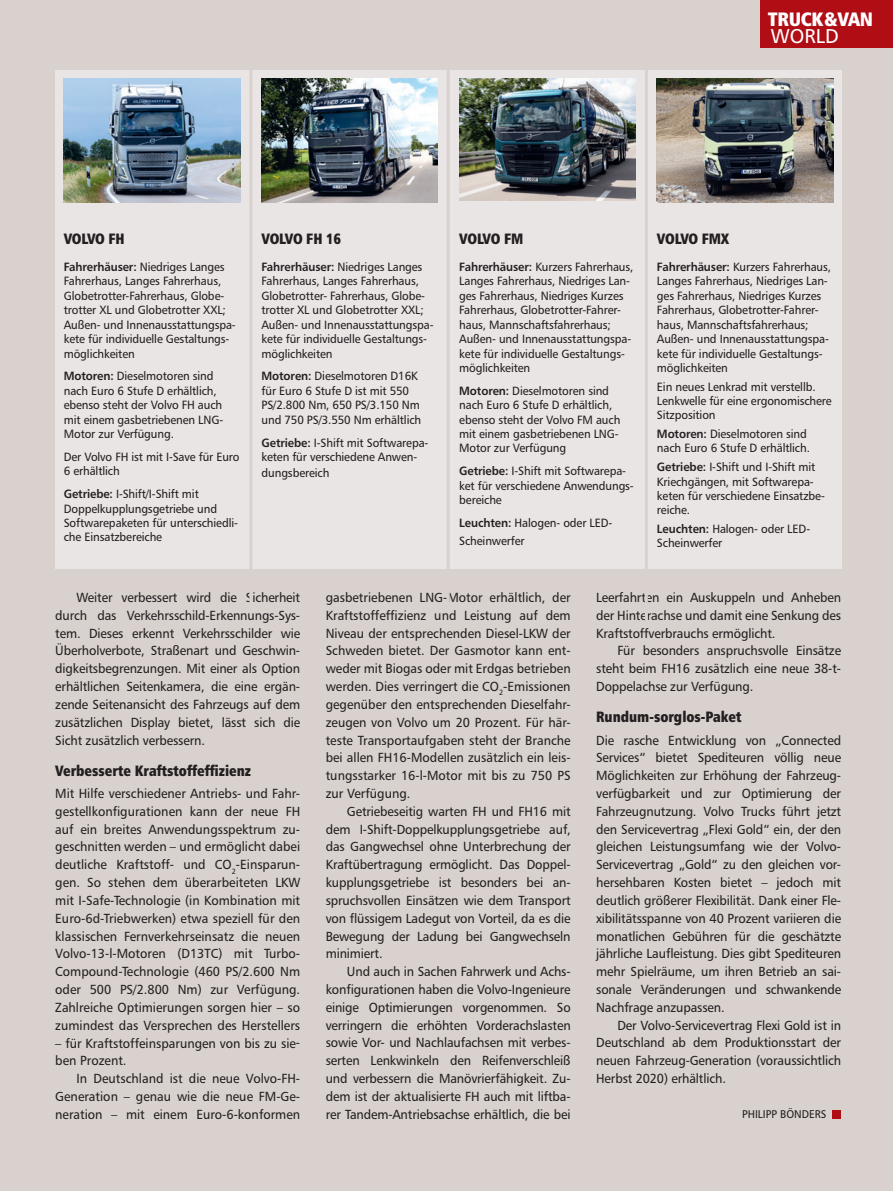
<style>
.page{position:relative;width:893px;height:1191px;background:#fff}
.page>*{position:absolute;margin:0;border:0;box-sizing:border-box;transform-origin:0 0}
.t1{font:19.95px "Humanist 777 BT Roman B";color:#fff}
.t2{font:19.35px "Humanist 777 BT Extra Black Cond B";letter-spacing:-.02em;color:#fff}
.t3{font:15px "Humanist 777 BT Extra Black Cond B";color:#231f20;scale:.95 1}
.t4{font:15px "Humanist 777 BT Extra Black Cond B";letter-spacing:-.02em;color:#231f20;scale:.95 1}
.t5{font:13.2px/17.9px "Humanist 777 BT Roman B";letter-spacing:-.01em;color:#231f20;text-align:justify;scale:.95 1}
.t6{font:12px/14.4px "Humanist 777 BT Roman B";letter-spacing:-.01em;color:#231f20;scale:.95 1}
.t7{font:11.25px "Humanist 777 BT Roman B";color:#231f20;scale:.95 1}
.s1{font-family:"Humanist 777 BT Bold B"}
</style>
<div class="page">
<div style="left:1px;top:0;width:892px;height:1191px;background:#d8d1ce"></div>
<hr style="left:0;top:0;width:1px;height:1191px;background:#d8d1ce">
<div style="left:833px;top:1110px;width:8px;height:8px;background:#b00d15"></div>
<div style="left:55px;top:70px;width:787px;height:498px;background:#e9e5e5"></div>
<img style="left:64px;top:78px;width:176px;height:124px">
<img style="left:261px;top:78px;width:177px;height:124px">
<img style="left:459px;top:78px;width:177px;height:123px">
<img style="left:657px;top:78px;width:176px;height:124px">
<hr style="left:645px;top:60px;width:3px;height:560px;background:#d8d1ce">
<hr style="left:447px;top:52px;width:3px;height:560px;background:#d8d1ce">
<hr style="left:249px;top:52px;width:3px;height:560px;background:#d8d1ce">
<div style="left:760px;top:0;width:133px;height:48px;background:#b00d15"></div>
<h2 class="t2" style="left:768px;top:7px;width:107px">TRUCK&amp;VAN</h2>
<h1 class="t1" style="left:771px;top:23px;width:69px">WORLD</h1>
<p class="t3" style="left:64px;top:229px;width:66px">VOLVO FH</p>
<p class="t6" style="left:64px;top:259px;width:183px"><span class="s1">Fahrerhäuser:</span> Niedriges Langes<br>Fahrerhaus, Langes Fahrerhaus,<br>Globetrotter-Fahrerhaus, Globe&shy;trotter XL und Globetrotter XXL;<br>Außen- und Innenausstattungspa&shy;kete für individuelle Gestaltungs&shy;möglichkeiten</p>
<p class="t6" style="left:64px;top:369px;width:169px"><span class="s1">Motoren:</span> Dieselmotoren sind nach Euro 6 Stufe D erhältlich, ebenso steht der Volvo FH auch mit einem gasbetriebenen LNG-<br>Motor zur Verfügung.</p>
<p class="t6" style="left:64px;top:449px;width:187px">Der Volvo FH ist mit I-Save für Euro<br>6 erhältlich</p>
<p class="t6" style="left:64px;top:486px;width:185px"><span class="s1">Getriebe:</span> I-Shift/I-Shift mit<br>Doppelkupplungsgetriebe und<br>Softwarepaketen für unterschiedli&shy;che Einsatzbereiche</p>
<p class="t4" style="left:261px;top:229px;width:85px">VOLVO FH 16</p>
<p class="t6" style="left:261px;top:259px;width:183px"><span class="s1">Fahrerhäuser:</span> Niedriges Langes<br>Fahrerhaus, Langes Fahrerhaus,<br>Globetrotter- Fahrerhaus, Globe&shy;trotter XL und Globetrotter XXL;<br>Außen- und Innenausstattungspa&shy;kete für individuelle Gestaltungs&shy;möglichkeiten</p>
<p class="t6" style="left:261px;top:369px;width:170px"><span class="s1">Motoren:</span> Dieselmotoren D16K für Euro 6 Stufe D ist mit 550<br>PS/2.800 Nm, 650 PS/3.150 Nm und 750 PS/3.550 Nm erhältlich</p>
<p class="t6" style="left:261px;top:435px;width:177px"><span class="s1">Getriebe:</span> I-Shift mit Softwarepa&shy;keten für verschiedene Anwen-</p>
<p class="t6" style="left:261px;top:465px;width:73px">dungsbereich</p>
<p class="t3" style="left:459px;top:229px;width:69px">VOLVO FM</p>
<p class="t6" style="left:459px;top:259px;width:185px"><span class="s1">Fahrerhäuser:</span> Kurzers Fahrerhaus,<br>Langes Fahrerhaus, Niedriges Lan&shy;ges Fahrerhaus, Niedriges Kurzes<br>Fahrerhaus, Globetrotter-Fahrer&shy;haus, Mannschaftsfahrerhaus;<br>Außen- und Innenausstattungspa&shy;kete für individuelle Gestaltungs&shy;möglichkeiten</p>
<p class="t6" style="left:459px;top:383px;width:171px"><span class="s1">Motoren:</span> Dieselmotoren sind nach Euro 6 Stufe D erhältlich, ebenso steht der Volvo FM auch mit einem gasbetriebenen LNG-<br>Motor zur Verfügung</p>
<p class="t6" style="left:459px;top:464px;width:185px"><span class="s1">Getriebe:</span> I-Shift mit Softwarepa&shy;ket für verschiedene Anwendungs&shy;bereiche</p>
<p class="t6" style="left:459px;top:513px;width:163px;line-height:18px"><span class="s1">Leuchten:</span> Halogen- oder LED-<br>Scheinwerfer</p>
<p class="t4" style="left:657px;top:229px;width:78px">VOLVO FMX</p>
<p class="t6" style="left:657px;top:259px;width:185px"><span class="s1">Fahrerhäuser:</span> Kurzers Fahrerhaus,<br>Langes Fahrerhaus, Niedriges Lan&shy;ges Fahrerhaus, Niedriges Kurzes<br>Fahrerhaus, Globetrotter-Fahrer&shy;haus, Mannschaftsfahrerhaus;<br>Außen- und Innenausstattungspa&shy;kete für individuelle Gestaltungs&shy;möglichkeiten</p>
<p class="t6" style="left:657px;top:379px;width:186px">Ein neues Lenkrad mit verstellb.<br>Lenkwelle für eine ergonomischere<br>Sitzposition</p>
<p class="t6" style="left:657px;top:426px;width:163px"><span class="s1">Motoren:</span> Dieselmotoren sind nach Euro 6 Stufe D erhältlich.</p>
<p class="t6" style="left:657px;top:459px;width:178px"><span class="s1">Getriebe:</span> I-Shift und I-Shift mit<br>Kriechgängen, mit Softwarepa&shy;keten für verschiedene Einsatzbe&shy;reiche.</p>
<p class="t6" style="left:657px;top:521px;width:163px"><span class="s1">Leuchten:</span> Halogen- oder LED-<br>Scheinwerfer</p>
<p class="t5" style="left:55px;top:588px;width:259px;text-indent:21px">Weiter verbessert wird die Sicherheit durch das Verkehrsschild-Erkennungs-Sys&shy;tem. Dieses erkennt Verkehrsschilder wie Überholverbote, Straßenart und Geschwin&shy;digkeitsbegrenzungen. Mit einer als Option erhältlichen Seitenkamera, die eine ergän&shy;zende Seitenansicht des Fahrzeugs auf dem zusätzlichen Display bietet, lässt sich die Sicht zusätzlich verbessern.</p>
<p class="t3" style="left:55px;top:760px;width:208px">Verbesserte Kraftstoffeffizienz</p>
<p class="t5" style="left:55px;top:784px;width:259px">Mit Hilfe verschiedener Antriebs- und Fahr&shy;gestellkonfigurationen kann der neue FH auf ein breites Anwendungsspektrum zu&shy;geschnitten werden – und ermöglicht dabei deutliche Kraftstoff- und CO<sub>2</sub>-Einsparun&shy;gen. So stehen dem überarbeiteten LKW mit I-Safe-Technologie (in Kombination mit Euro-6d-Triebwerken) etwa speziell für den klassischen Fernverkehrseinsatz die neuen Volvo-13-l-Motoren (D13TC) mit Turbo-Compound-Technologie (460 PS/2.600 Nm oder 500 PS/2.800 Nm) zur Verfügung.<br>Zahlreiche Optimierungen sorgen hier – so zumindest das Versprechen des Herstellers</p>
<p class="t5" style="left:55px;top:1033px;width:259px">– für Kraftstoffeinsparungen von bis zu sie&shy;ben Prozent.</p>
<p class="t5" style="left:55px;top:1069px;width:259px;text-indent:21px">In Deutschland ist die neue Volvo-FH-Generation – genau wie die neue FM-Ge&shy;neration – mit einem Euro-6-konformen</p>
<p class="t5" style="left:326px;top:588px;width:259px">gasbetriebenen LNG-Motor erhältlich, der Kraftstoffeffizienz und Leistung auf dem Niveau der entsprechenden Diesel-LKW der Schweden bietet. Der Gasmotor kann ent&shy;weder mit Biogas oder mit Erdgas betrieben werden. Dies verringert die CO<sub>2</sub>-Emissionen gegenüber den entsprechenden Dieselfahr&shy;zeugen von Volvo um 20 Prozent. Für här&shy;teste Transportaufgaben steht der Branche bei allen FH16-Modellen zusätzlich ein leis&shy;tungsstarker 16-l-Motor mit bis zu 750 PS zur Verfügung.</p>
<p class="t5" style="left:326px;top:802px;width:259px;text-indent:21px">Getriebeseitig warten FH und FH16 mit dem I-Shift-Doppelkupplungsgetriebe auf, das Gangwechsel ohne Unterbrechung der Kraftübertragung ermöglicht. Das Doppel&shy;kupplungsgetriebe ist besonders bei an&shy;spruchsvollen Einsätzen wie dem Transport von flüssigem Ladegut von Vorteil, da es die Bewegung der Ladung bei Gangwechseln minimiert.</p>
<p class="t5" style="left:326px;top:962px;width:259px;text-indent:21px">Und auch in Sachen Fahrwerk und Achs&shy;konfigurationen haben die Volvo-Ingenieure einige Optimierungen vorgenommen. So verringern die erhöhten Vorderachslasten sowie Vor- und Nachlaufachsen mit verbes&shy;serten Lenkwinkeln den Reifenverschleiß und verbessern die Manövrierfähigkeit. Zu&shy;dem ist der aktualisierte FH auch mit liftba&shy;rer Tandem-Antriebsachse erhältlich, die bei</p>
<p class="t5" style="left:596px;top:588px;width:259px">Leerfahrten ein Auskuppeln und Anheben der Hinterachse und damit eine Senkung des Kraftstoffverbrauchs ermöglicht.</p>
<p class="t5" style="left:596px;top:641px;width:259px;text-indent:21px">Für besonders anspruchsvolle Einsätze steht beim FH16 zusätzlich eine neue 38-t-Doppelachse zur Verfügung.</p>
<p class="t3" style="left:596px;top:707px;width:154px">Rundum-sorglos-Paket</p>
<p class="t5" style="left:596px;top:730px;width:259px">Die rasche Entwicklung von „Connected Services“ bietet Spediteuren völlig neue Möglichkeiten zur Erhöhung der Fahrzeug&shy;verfügbarkeit und zur Optimierung der Fahrzeugnutzung. Volvo Trucks führt jetzt den Servicevertrag „Flexi Gold“ ein, der den gleichen Leistungsumfang wie der Volvo-Servicevertrag „Gold“ zu den gleichen vor&shy;hersehbaren Kosten bietet – jedoch mit deutlich größerer Flexibilität. Dank einer Fle&shy;xibilitätsspanne von 40 Prozent variieren die monatlichen Gebühren für die geschätzte jährliche Laufleistung. Dies gibt Spediteuren mehr Spielräume, um ihren Betrieb an sai&shy;sonale Veränderungen und schwankende Nachfrage anzupassen.</p>
<p class="t5" style="left:596px;top:1016px;width:259px;text-indent:21px">Der Volvo-Servicevertrag Flexi Gold ist in Deutschland ab dem Produktionsstart der neuen Fahrzeug-Generation (voraussichtlich Herbst 2020) erhältlich.</p>
<p class="t7" style="left:742px;top:1107px;width:90px">PHILIPP BÖNDERS</p>
</div>
